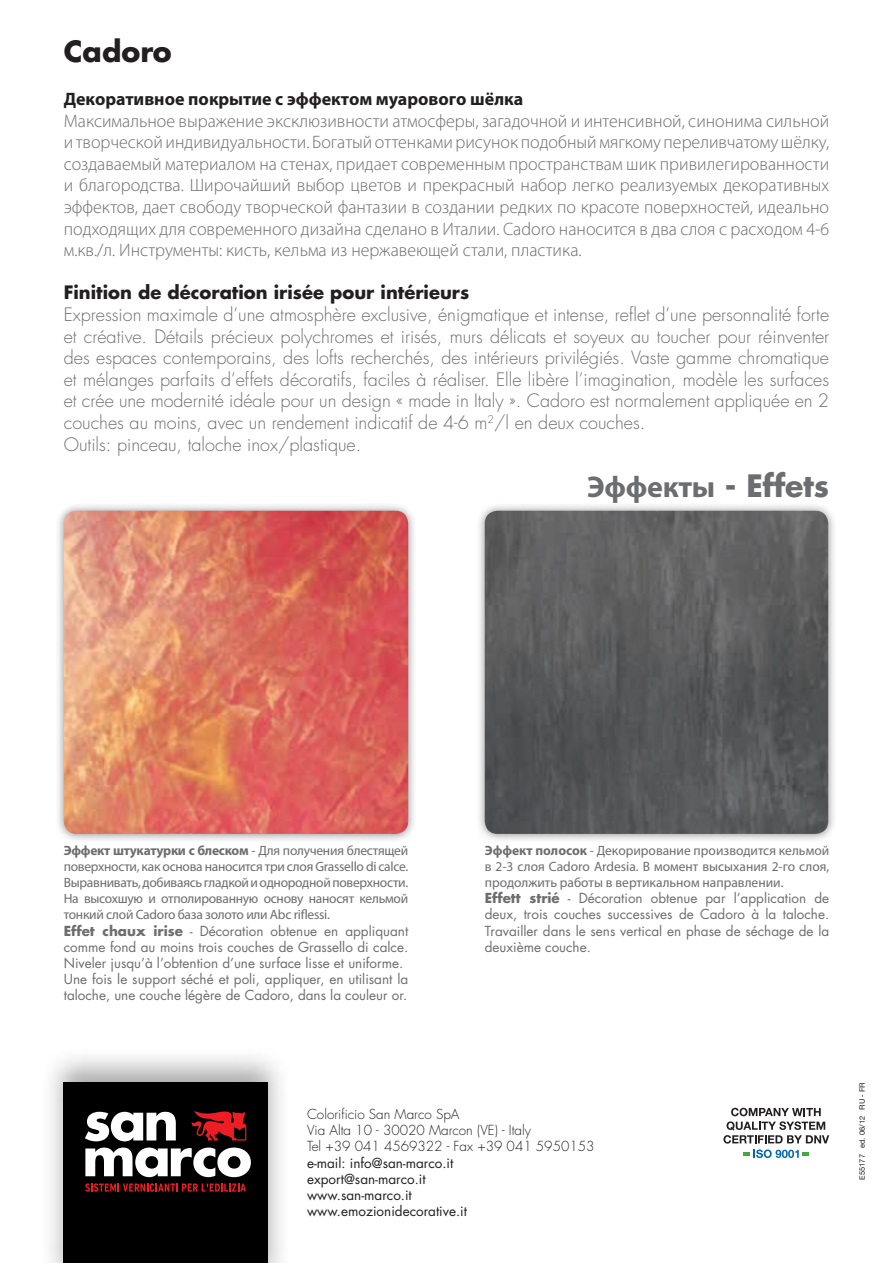
<style>
.page{position:relative;width:893px;height:1263px;background:#fff}
.page>*{position:absolute;margin:0;border:0;box-sizing:border-box;transform-origin:0 0}
.t1{font:700 30px "Myriad Pro";letter-spacing:-.01em;color:#6c6d70}
.t2{font:700 28.5px "Futura Std";color:#231f20}
.t3{font:300 18px/21.6px "Myriad Pro";color:#6c6d70;text-align:justify}
.t4{font:300 18px/21.6px "Futura Std";color:#6c6d70}
.t5{font:700 18px "Myriad Pro";color:#231f20}
.t6{font:700 18px "Futura Std";color:#231f20}
.t7{font:13.5px/16.2px "Futura Std";color:#6c6d70}
.t8{font:13.5px/16.2px "Myriad Pro";letter-spacing:-.01em;color:#6c6d70;text-align:justify}
.t9{font:300 13.5px/16.2px "Futura Std";color:#231f20}
.t10{font:13.5px/16.2px "Futura Std";color:#231f20}
.t11{font:7.5px "Helvetica Neue";color:#231f20}
.s1{font-family:"Futura Std"}
.s2{font-weight:700}
.s3{font-family:"Helvetica"}
</style>
<div class="page">
<div style="left:39px;top:1046px;width:253px;height:217px;background:#231f20;opacity:.4"></div>
<div style="left:64px;top:1082px;width:204px;height:181px;background:#000001"></div>
<svg style="left:191px;top:1111px;width:55px;height:29px"></svg>
<svg style="left:85px;top:1147px;width:166px;height:30px"></svg>
<svg style="left:85px;top:1112px;width:91px;height:29px"></svg>
<svg style="left:85px;top:1183px;width:161px;height:9px"></svg>
<div style="left:55px;top:502px;width:362px;height:341px;background:#231f20;opacity:.5"></div>
<img style="left:64px;top:511px;width:344px;height:323px">
<div style="left:476px;top:502px;width:362px;height:341px;background:#231f20;opacity:.5"></div>
<img style="left:485px;top:511px;width:343px;height:323px">
<svg style="left:723px;top:1108px;width:106px;height:35px"></svg>
<svg style="left:743px;top:1149px;width:66px;height:9px"></svg>
<h2 class="t2" style="left:64px;top:32px;width:109px">Cadoro</h2>
<p class="t5" style="left:64px;top:89px;width:461px">Декоративное покрытие с эффектом муарового шёлка</p>
<p class="t3" style="left:64px;top:110px;width:767px">Максимальное выражение эксклюзивности атмосферы, загадочной и интенсивной, синонима сильной и творческой индивидуальности. Богатый оттенками рисунок подобный мягкому переливчатому шёлку, создаваемый материалом на стенах, придает современным пространствам шик привилегированности и благородства. Широчайший выбор цветов и прекрасный набор легко реализуемых декоративных эффектов, дает свободу творческой фантазии в создании редких по красоте поверхностей, идеально подходящих для современного дизайна сделано в Италии. Cadoro наносится в два слоя с расходом 4-6 м.кв./л. Инструменты: кисть, кельма из нержавеющей стали, пластика.</p>
<p class="t6" style="left:64px;top:281px;width:407px">Finition de décoration irisée pour intérieurs</p>
<p class="t4" style="left:64px;top:304px;width:767px">Expression maximale d’une atmosphère exclusive, énigmatique et intense, reflet d’une personnalité forte et créative. Détails précieux polychromes et irisés, murs délicats et soyeux au toucher pour réinventer des espaces contemporains, des lofts recherchés, des intérieurs privilégiés. Vaste gamme chromatique et mélanges parfaits d’effets décoratifs, faciles à réaliser. Elle libère l’imagination, modèle les surfaces et crée une modernité idéale pour un design « made in Italy ». Cadoro est normalement appliquée en 2 couches au moins, avec un rendement indicatif de 4-6 m<sup>2</sup>/l en deux couches.<br>Outils: pinceau, taloche inox/plastique.</p>
<h1 class="t1" style="left:587px;top:470px;width:243px">Эффекты <span class="s1">- Effets</span></h1>
<p class="t8" style="left:64px;top:842px;width:346px"><span class="s2">Эффект штукатурки с блеском</span> - Для получения блестящей поверхности, как основа наносится три слоя Grassello di calce.<br>Выравнивать, добиваясь гладкой и однородной поверхности.<br>На высохшую и отполированную основу наносят кельмой тонкий слой Cadoro база золото или Abc riflessi.</p>
<p class="t7" style="left:64px;top:923px;width:346px"><span class="s2">Effet chaux irise</span> - Décoration obtenue en appliquant comme fond au moins trois couches de Grassello di calce.<br>Niveler jusqu’à l’obtention d’une surface lisse et uniforme.<br>Une fois le support séché et poli, appliquer, en utilisant la taloche, une couche légère de Cadoro, dans la couleur or.</p>
<p class="t8" style="left:485px;top:842px;width:346px"><span class="s2">Эффект полосок</span> - Декорирование производится кельмой в 2-3 слоя Cadoro Ardesia. В момент высыхания 2-го слоя, продолжить работы в вертикальном направлении.</p>
<p class="t7" style="left:485px;top:890px;width:346px;text-align:justify"><span class="s2">Effett strié</span> - Décoration obtenue par l’application de deux, trois couches successives de Cadoro à la taloche.<br>Travailler dans le sens vertical en phase de séchage de la deuxième couche.</p>
<p class="t9" style="left:307px;top:1106px;width:289px">Colorificio San Marco SpA<br>Via Alta 10 - 30020 Marcon (VE) - Italy<br>Tel +39 041 4569322 - Fax +39 041 5950153</p>
<p class="t10" style="left:307px;top:1154px;width:161px">e-mail: info@san-marco.it export@san-marco.it www.san-marco.it www.emozionidecorative.it</p>
<p class="t11" style="left:857px;top:1180px;width:99px;rotate:-90deg">E55177 ed. 06/12 <span class="s3">RU - FR</span></p>
</div>
